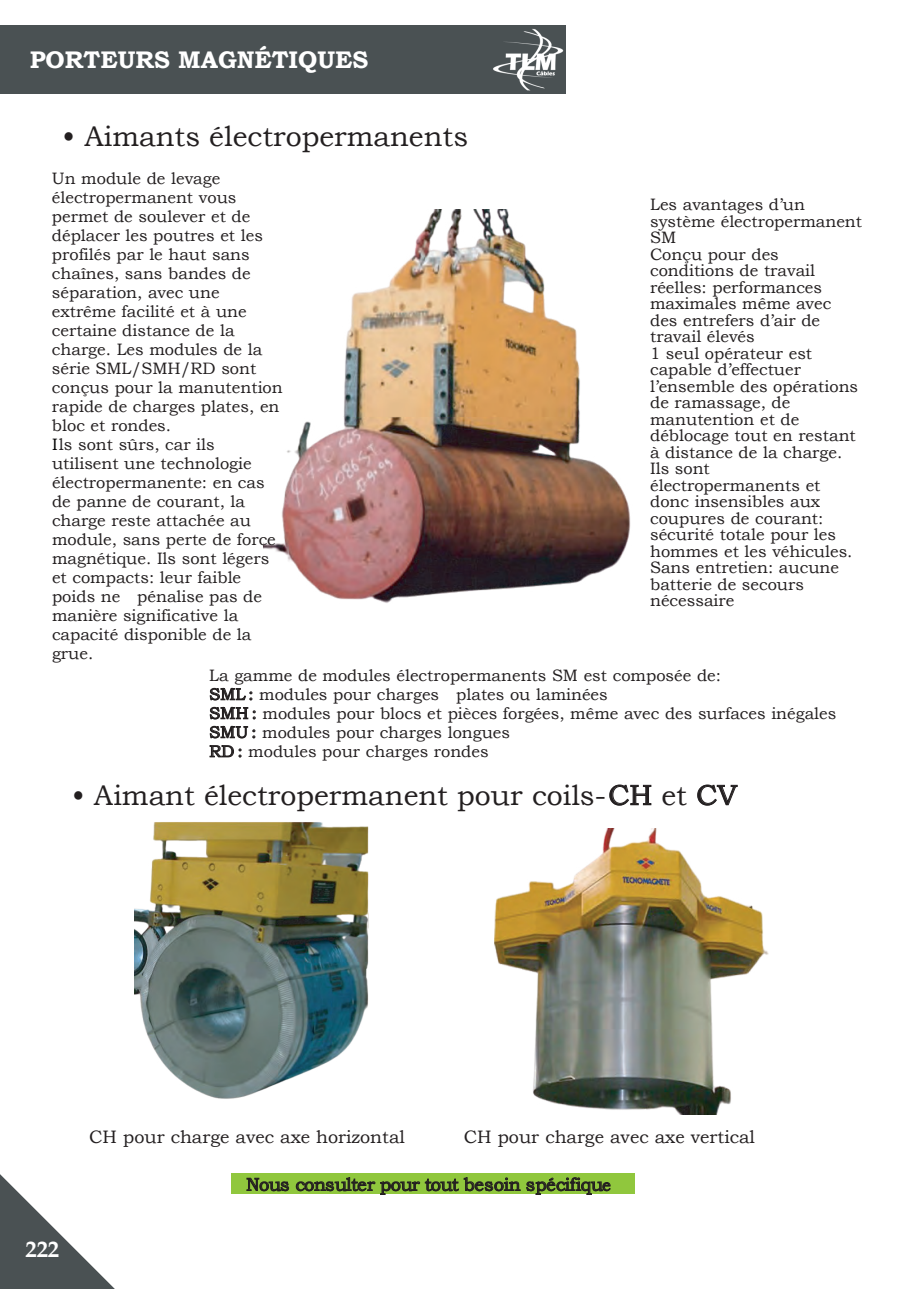
<style>
.page{position:relative;width:919px;height:1289px;background:#fff}
.page>*{position:absolute;margin:0;border:0;box-sizing:border-box;transform-origin:0 0}
.t1{font:28.5px "Bookman Old Style";color:#231f20}
.t2{font:700 24px "Bookman Old Style";color:#fff}
.t3{font:700 22.5px "Book Antiqua";color:#fff}
.t4{font:18px "Bookman Old Style";color:#231f20}
.t5{font:18px "Bookman Old Style";letter-spacing:-.02em;color:#231f20}
.t6{font:16.5px/18.9px "Bookman Old Style";color:#231f20}
.s1{color:#000001}
.s2{font-size:16.5px}
</style>
<div class="page">
<img style="left:264px;top:209px;width:367px;height:394px">
<svg style="left:209px;top:687px;width:47px;height:51px"></svg>
<svg style="left:209px;top:745px;width:33px;height:12px"></svg>
<svg style="left:609px;top:784px;width:42px;height:21px"></svg>
<svg style="left:697px;top:784px;width:40px;height:21px"></svg>
<img style="left:134px;top:822px;width:234px;height:277px">
<img style="left:495px;top:828px;width:273px;height:286px">
<div style="left:231px;top:1173px;width:403px;height:21px;background:#90c73d"></div>
<svg style="left:246px;top:1177px;width:43px;height:14px"></svg>
<svg style="left:296px;top:1177px;width:315px;height:17px"></svg>
<svg style="left:0;top:1174px;width:114px;height:114px"></svg>
<div style="left:0;top:26px;width:566px;height:68px;background:#4a5153"></div>
<img style="left:493px;top:28px;width:71px;height:62px">
<h2 class="t2" style="left:30px;top:46px;width:340px">PORTEURS MAGNÉTIQUES</h2>
<h1 class="t1" style="left:62px;top:120px;width:407px">• Aimants électropermanents</h1>
<p class="t6" style="left:52px;top:169px;width:232px">Un module de levage électropermanent vous permet de soulever et de déplacer les poutres et les profilés par le haut sans chaînes, sans bandes de séparation, avec une extrême facilité et à une certaine distance de la charge. Les modules de la série SML/SMH/RD sont conçus pour la manutention rapide de charges plates, en bloc et rondes.<br><span class="s1">I</span>ls sont sûrs, car ils utilisent une technologie électropermanente: en cas de panne de courant, la charge reste attachée au module, sans perte de force magnétique. Ils sont légers et compacts: leur faible poids ne pénalise pas de manière significative la capacité disponible de la grue.</p>
<p class="t6" style="left:209px;top:665px;width:628px">La gamme de modules électropermanents SM est composée de:<br>SML : modules pour charges plates ou laminées<br>SMH : modules pour blocs et pièces forgées, même avec des surfaces inégales SMU : modules pour charges longues<br>RD : modules pour charges rondes</p>
<p class="t6" style="left:650px;top:196px;width:213px;line-height:16.5px">Les avantages d’un système électropermanent<br>SM<br>Conçu pour des conditions de travail réelles: performances maximales même avec des entrefers d’air de travail élevés<br>1 seul opérateur est capable d’effectuer l’ensemble des opérations de ramassage, de manutention et de déblocage tout en restant à distance de la charge.<br>Ils sont électropermanents et donc insensibles aux coupures de courant: sécurité totale pour les hommes et les véhicules.<br>Sans entretien: aucune batterie de secours nécessaire</p>
<h1 class="t1" style="left:72px;top:778px;width:667px">• Aimant électropermanent pour coils- CH et CV</h1>
<h3 class="t3" style="left:25px;top:1235px;width:35px">222</h3>
<p class="t4" style="left:89px;top:1126px;width:317px">CH pour charge avec axe horizontal</p>
<p class="t4" style="left:464px;top:1126px;width:292px">CH pour charge avec axe vertical</p>
<p class="t5" style="left:246px;top:1173px;width:366px">Nous consulter pour tout besoin spécifiqu<span class="s2">e</span></p>
</div>
